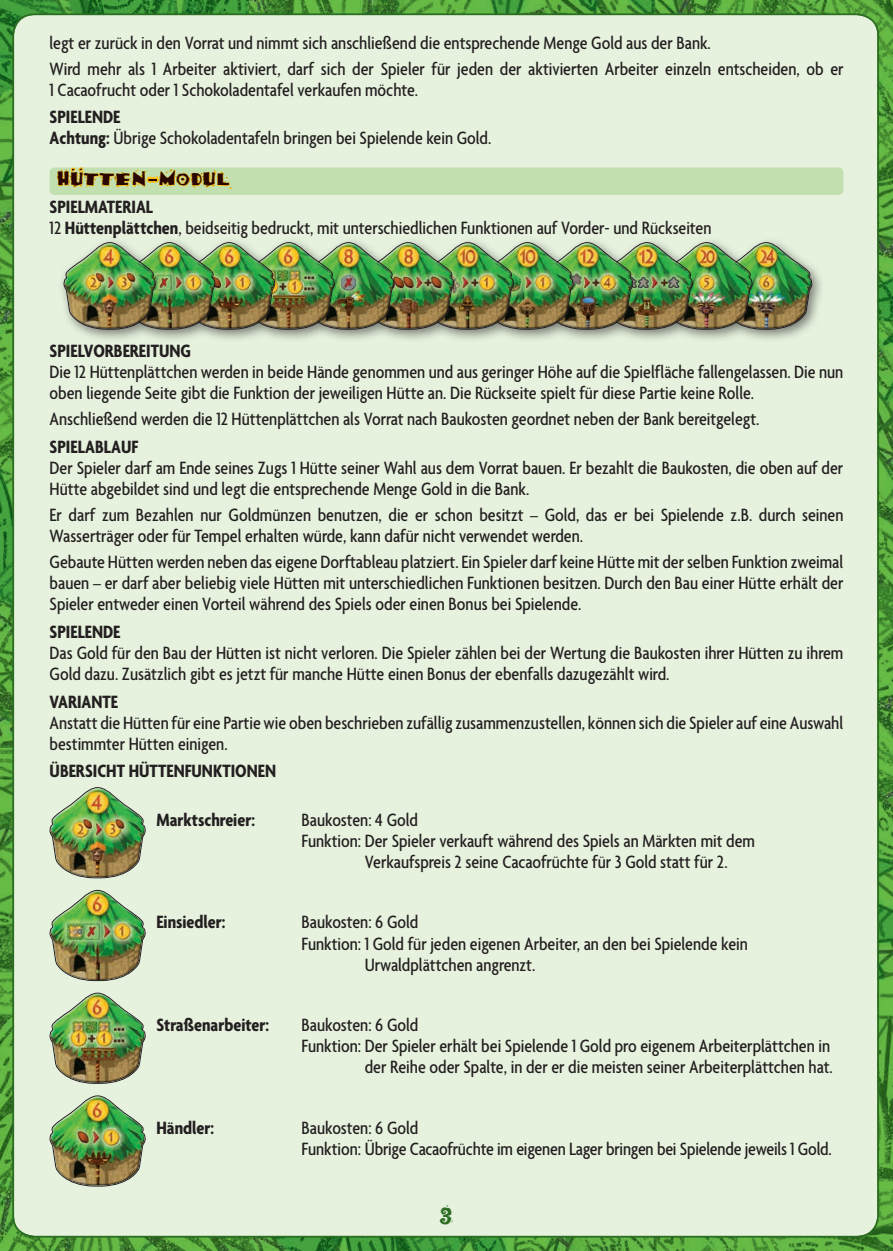
<style>
.page{position:relative;width:893px;height:1251px;background:#fff}
.page>*{position:absolute;margin:0;border:0;box-sizing:border-box;transform-origin:0 0}
.t1{font:28.53px "Burrito One";color:#2c6c23}
.t2{font:22.75px "Burrito One";color:#290700}
.t3{font:500 condensed 19.25px/21px "Agenda";color:#231f20}
.t4{font:700 condensed 19.25px "Agenda";color:#231f20}
.s1{font-weight:700}
</style>
<div class="page">
<div style="left:0;top:0;width:893px;height:1250px;background:#e6f2de"></div>
<div style="left:50px;top:167px;width:793px;height:28px;background:#c1dfaf;border-radius:5px"></div>
<div style="left:57px;top:236px;width:768px;height:107px;background:#231f20;opacity:.55"></div>
<img style="left:57px;top:152px;width:756px;height:178px">
<img style="left:49px;top:786px;width:97px;height:92px">
<img style="left:49px;top:889px;width:97px;height:92px">
<img style="left:49px;top:992px;width:97px;height:91px">
<img style="left:49px;top:1094px;width:97px;height:92px">
<p class="t3" style="left:50px;top:31px;width:795px;line-height:25.9px">legt er zurück in den Vorrat und nimmt sich anschließend die entsprechende Menge Gold aus der Bank.<br>Wird mehr als 1 Arbeiter aktiviert, darf sich der Spieler für jeden der aktivierten Arbeiter einzeln entscheiden, ob er</p>
<p class="t3" style="left:50px;top:80px;width:370px">1 Cacaofrucht oder 1 Schokoladentafel verkaufen möchte.</p>
<p class="t3" style="left:50px;top:108px;width:443px"><span class="s1">SPIELENDE<br>Achtung:</span> Übrige Schokoladentafeln bringen bei Spielende kein Gold.</p>
<p class="t2" style="left:57px;top:166px;width:176px">HUTTEN MODUL</p>
<p class="t3" style="left:50px;top:198px;width:663px"><span class="s1">SPIELMATERIAL<br></span>12 <span class="s1">Hüttenplättchen</span>, beidseitig bedruckt, mit unterschiedlichen Funktionen auf Vorder- und Rückseiten</p>
<p class="t4" style="left:50px;top:341px;width:143px">SPIELVORBEREITUNG</p>
<p class="t3" style="left:50px;top:363px;width:795px">Die 12 Hüttenplättchen werden in beide Hände genommen und aus geringer Höhe auf die Spielfläche fallengelassen. Die nun oben liegende Seite gibt die Funktion der jeweiligen Hütte an. Die Rückseite spielt für diese Partie keine Rolle.</p>
<p class="t3" style="left:50px;top:410px;width:711px">Anschließend werden die 12 Hüttenplättchen als Vorrat nach Baukosten geordnet neben der Bank bereitgelegt.</p>
<p class="t4" style="left:50px;top:436px;width:90px">SPIELABLAUF</p>
<p class="t3" style="left:50px;top:458px;width:795px">Der Spieler darf am Ende seines Zugs 1 Hütte seiner Wahl aus dem Vorrat bauen. Er bezahlt die Baukosten, die oben auf der<br>Hütte abgebildet sind und legt die entsprechende Menge Gold in die Bank.</p>
<p class="t3" style="left:50px;top:505px;width:795px">Er darf zum Bezahlen nur Goldmünzen benutzen, die er schon besitzt – Gold, das er bei Spielende z.B. durch seinen<br>Wasserträger oder für Tempel erhalten würde, kann dafür nicht verwendet werden.</p>
<p class="t3" style="left:50px;top:552px;width:795px;text-align:justify">Gebaute Hütten werden neben das eigene Dorftableau platziert. Ein Spieler darf keine Hütte mit der selben Funktion zweimal bauen – er darf aber beliebig viele Hütten mit unterschiedlichen Funktionen besitzen. Durch den Bau einer Hütte erhält der Spieler entweder einen Vorteil während des Spiels oder einen Bonus bei Spielende.</p>
<p class="t4" style="left:50px;top:621px;width:72px">SPIELENDE</p>
<p class="t3" style="left:50px;top:643px;width:795px">Das Gold für den Bau der Hütten ist nicht verloren. Die Spieler zählen bei der Wertung die Baukosten ihrer Hütten zu ihrem<br>Gold dazu. Zusätzlich gibt es jetzt für manche Hütte einen Bonus der ebenfalls dazugezählt wird.</p>
<p class="t4" style="left:50px;top:691px;width:70px">VARIANTE</p>
<p class="t3" style="left:50px;top:713px;width:795px">Anstatt die Hütten für eine Partie wie oben beschrieben zufällig zusammenzustellen, können sich die Spieler auf eine Auswahl bestimmter Hütten einigen.</p>
<p class="t4" style="left:50px;top:760px;width:228px">ÜBERSICHT HÜTTENFUNKTIONEN</p>
<p class="t4" style="left:156px;top:809px;width:100px">Marktschreier:</p>
<p class="t3" style="left:302px;top:810px;width:118px">Baukosten: 4 Gold</p>
<p class="t3" style="left:302px;top:831px;width:455px">Funktion: Der Spieler verkauft während des Spiels an Märkten mit dem</p>
<p class="t3" style="left:365px;top:852px;width:364px">Verkaufspreis 2 seine Cacaofrüchte für 3 Gold statt für 2.</p>
<p class="t4" style="left:156px;top:911px;width:70px">Einsiedler:</p>
<p class="t3" style="left:302px;top:912px;width:118px">Baukosten: 6 Gold</p>
<p class="t3" style="left:302px;top:933px;width:448px">Funktion: 1 Gold für jeden eigenen Arbeiter, an den bei Spielende kein</p>
<p class="t3" style="left:365px;top:954px;width:172px">Urwaldplättchen angrenzt.</p>
<p class="t4" style="left:156px;top:1014px;width:114px">Straßenarbeiter:</p>
<p class="t3" style="left:302px;top:1015px;width:118px">Baukosten: 6 Gold</p>
<p class="t3" style="left:302px;top:1036px;width:530px">Funktion: Der Spieler erhält bei Spielende 1 Gold pro eigenem Arbeiterplättchen in</p>
<p class="t3" style="left:365px;top:1057px;width:470px">der Reihe oder Spalte, in der er die meisten seiner Arbeiterplättchen hat.</p>
<p class="t4" style="left:156px;top:1117px;width:59px">Händler:</p>
<p class="t3" style="left:302px;top:1118px;width:532px">Baukosten: 6 Gold<br>Funktion: Übrige Cacaofrüchte im eigenen Lager bringen bei Spielende jeweils 1 Gold.</p>
<h1 class="t1" style="left:439px;top:1200px;width:15px">3</h1>
</div>
